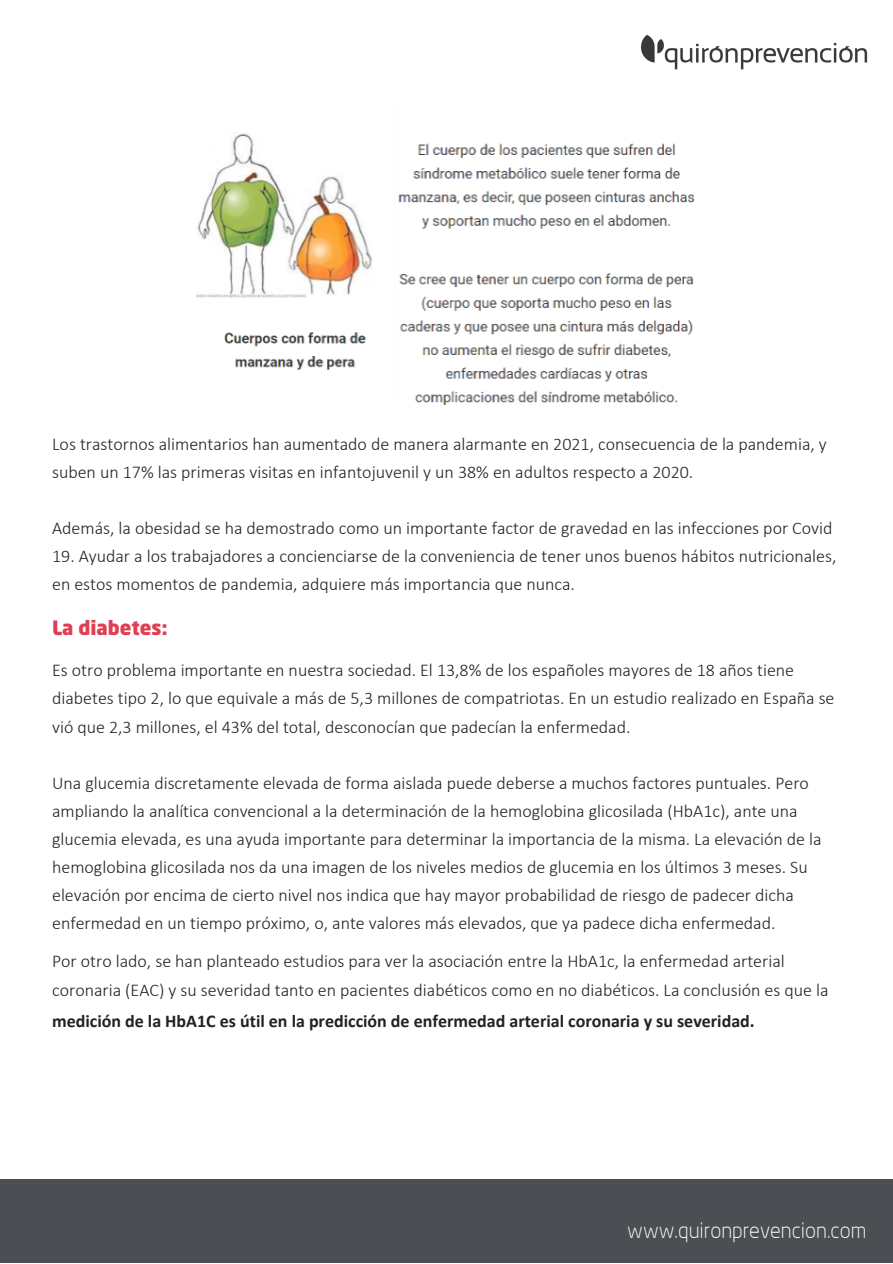
<style>
.page{position:relative;width:893px;height:1264px;background:#fff}
.page>*{position:absolute;margin:0;border:0;box-sizing:border-box;transform-origin:0 0}
.t1{font:300 21px "Neo Sans";color:#fff}
.t2{font:900 19.5px "Neo Sans";color:#e03e52}
.t3{font:300 18px/28px "Calibri";color:#222}
.t4{font:700 18px "Calibri";color:#222}
</style>
<div class="page">
<div style="left:0;top:1179px;width:892px;height:83px;background:#4b4f54"></div>
<img style="left:641px;top:35px;width:227px;height:35px">
<img style="left:197px;top:132px;width:498px;height:273px">
<p class="t3" style="left:52px;top:431px;width:776px">Los trastornos alimentarios han aumentado de manera alarmante en 2021, consecuencia de la pandemia, y suben un 17% las primeras visitas en infantojuvenil y un 38% en adultos respecto a 2020.</p>
<p class="t3" style="left:52px;top:515px;width:781px">Además, la obesidad se ha demostrado como un importante factor de gravedad en las infecciones por Covid</p>
<p class="t3" style="left:52px;top:543px;width:785px">19. Ayudar a los trabajadores a concienciarse de la conveniencia de tener unos buenos hábitos nutricionales, en estos momentos de pandemia, adquiere más importancia que nunca.</p>
<p class="t2" style="left:52px;top:615px;width:117px">La diabetes:</p>
<p class="t3" style="left:52px;top:657px;width:783px">Es otro problema importante en nuestra sociedad. El 13,8% de los españoles mayores de 18 años tiene diabetes tipo 2, lo que equivale a más de 5,3 millones de compatriotas. En un estudio realizado en España se vió que 2,3 millones, el 43% del total, desconocían que padecían la enfermedad.</p>
<p class="t3" style="left:52px;top:770px;width:770px">Una glucemia discretamente elevada de forma aislada puede deberse a muchos factores puntuales. Pero ampliando la analítica convencional a la determinación de la hemoglobina glicosilada (HbA1c), ante una glucemia elevada, es una ayuda importante para determinar la importancia de la misma. La elevación de la hemoglobina glicosilada nos da una imagen de los niveles medios de glucemia en los últimos 3 meses. Su elevación por encima de cierto nivel nos indica que hay mayor probabilidad de riesgo de padecer dicha enfermedad en un tiempo próximo, o, ante valores más elevados, que ya padece dicha enfermedad.</p>
<p class="t3" style="left:52px;top:948px;width:777px">Por otro lado, se han planteado estudios para ver la asociación entre la HbA1c, la enfermedad arterial coronaria (EAC) y su severidad tanto en pacientes diabéticos como en no diabéticos. La conclusión es que la</p>
<p class="t4" style="left:52px;top:1013px;width:704px">medición de la HbA1C es útil en la predicción de enfermedad arterial coronaria y su severidad.</p>
<p class="t1" style="left:627px;top:1216px;width:241px">www.quironprevencion.com</p>
</div>
